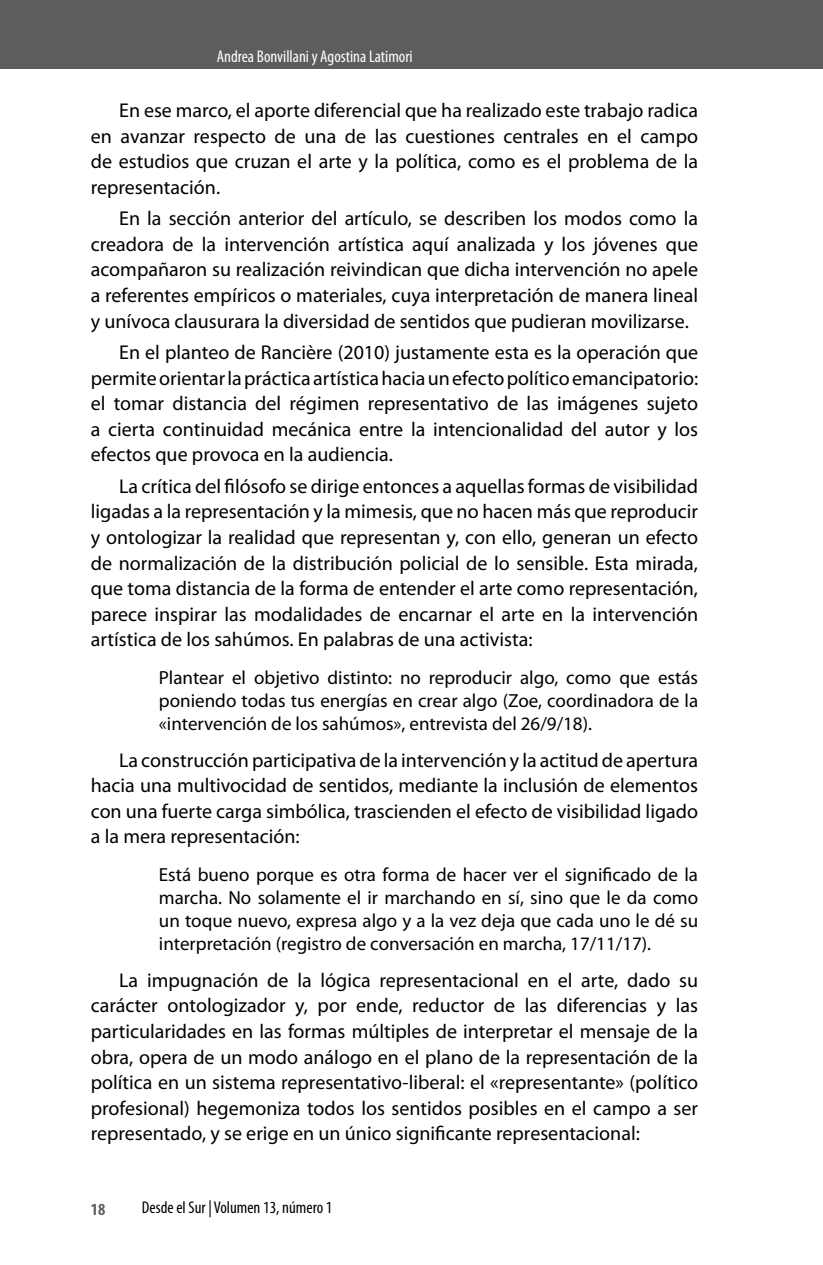
<style>
.page{position:relative;width:823px;height:1265px;background:#fff}
.page>*{position:absolute;margin:0;border:0;box-sizing:border-box;transform-origin:0 0}
.t1{font:20px/25.6px "Myriad Pro";color:#000;text-align:justify}
.t2{font:19px/23px "Myriad Pro";color:#000;text-align:justify}
.t3{font:condensed 17px "Myriad Pro";color:#fff}
.t4{font:condensed 17px "Myriad Pro";color:#000}
.t5{font:700 condensed 17px "Myriad Pro";color:#5d5d60}
</style>
<div class="page">
<div style="left:0;top:0;width:822px;height:68px;background:#5d5d60"></div>
<p class="t3" style="left:217px;top:46px;width:197px">Andrea Bonvillani y Agostina Latimori</p>
<p class="t1" style="left:91px;top:97px;width:608px;text-indent:28px">En ese marco, el aporte diferencial que ha realizado este trabajo radica en avanzar respecto de una de las cuestiones centrales en el campo de estudios que cruzan el arte y la política, como es el problema de la representación.</p>
<p class="t1" style="left:91px;top:205px;width:608px;text-indent:28px">En la sección anterior del artículo, se describen los modos como la creadora de la intervención artística aquí analizada y los jóvenes que acompañaron su realización reivindican que dicha intervención no apele a referentes empíricos o materiales, cuya interpretación de manera lineal y unívoca clausurara la diversidad de sentidos que pudieran movilizarse.</p>
<p class="t1" style="left:91px;top:339px;width:608px;text-indent:28px">En el planteo de Rancière (2010) justamente esta es la operación que permite orientar la práctica artística hacia un efecto político emancipatorio: el tomar distancia del régimen representativo de las imágenes sujeto a cierta continuidad mecánica entre la intencionalidad del autor y los efectos que provoca en la audiencia.</p>
<p class="t1" style="left:91px;top:473px;width:608px;text-indent:28px">La crítica del filósofo se dirige entonces a aquellas formas de visibilidad ligadas a la representación y la mimesis, que no hacen más que reproducir y ontologizar la realidad que representan y, con ello, generan un efecto de normalización de la distribución policial de lo sensible. Esta mirada, que toma distancia de la forma de entender el arte como representación, parece inspirar las modalidades de encarnar el arte en la intervención artística de los sahúmos. En palabras de una activista:</p>
<p class="t2" style="left:159px;top:665px;width:540px">Plantear el objetivo distinto: no reproducir algo, como que estás poniendo todas tus energías en crear algo (Zoe, coordinadora de la «intervención de los sahúmos», entrevista del 26/9/18).</p>
<p class="t1" style="left:91px;top:746px;width:608px;text-indent:28px">La construcción participativa de la intervención y la actitud de apertura hacia una multivocidad de sentidos, mediante la inclusión de elementos con una fuerte carga simbólica, trascienden el efecto de visibilidad ligado a la mera representación:</p>
<p class="t2" style="left:159px;top:862px;width:540px">Está bueno porque es otra forma de hacer ver el significado de la marcha. No solamente el ir marchando en sí, sino que le da como un toque nuevo, expresa algo y a la vez deja que cada uno le dé su interpretación (registro de conversación en marcha, 17/11/17).</p>
<p class="t1" style="left:91px;top:966px;width:608px;text-indent:28px">La impugnación de la lógica representacional en el arte, dado su carácter ontologizador y, por ende, reductor de las diferencias y las particularidades en las formas múltiples de interpretar el mensaje de la obra, opera de un modo análogo en el plano de la representación de la política en un sistema representativo-liberal: el «representante» (político profesional) hegemoniza todos los sentidos posibles en el campo a ser representado, y se erige en un único significante representacional:</p>
<p class="t5" style="left:91px;top:1198px;width:16px">18</p>
<p class="t4" style="left:142px;top:1196px;width:192px">Desde el Sur | Volumen 13, número 1</p>
</div>
